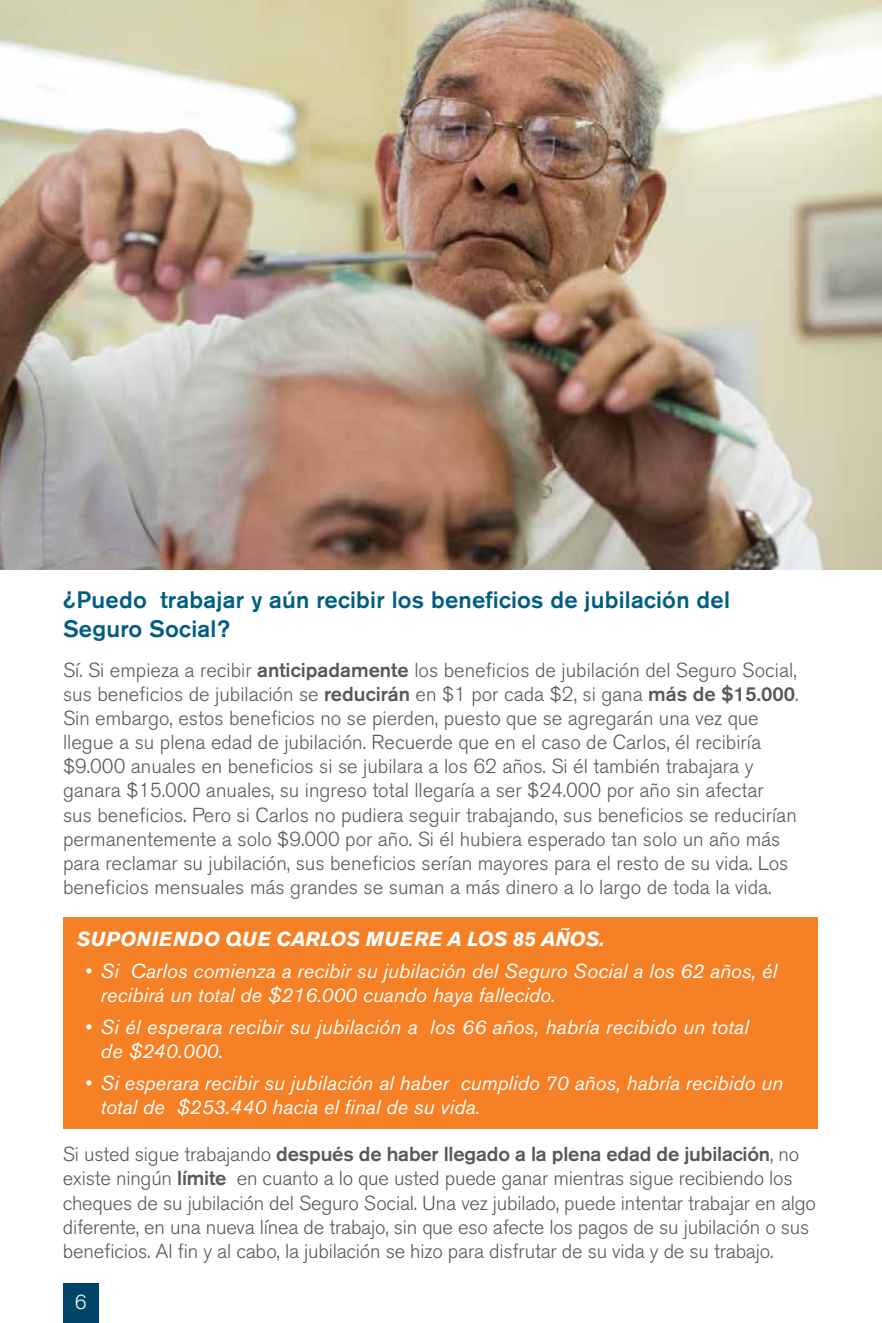
<style>
.page{position:relative;width:882px;height:1323px;background:#fff}
.page>*{position:absolute;margin:0;border:0;box-sizing:border-box;transform-origin:0 0}
.t1{font:500 23.62px/28.3px "Akzidenz Grotesk BE";letter-spacing:.01em;color:#005d83}
.t2{font:300 20.12px/24.2px "Akzidenz Grotesk BE";color:#58595b}
.t3{font:italic 20.12px/24.2px "Akzidenz Grotesk BE";color:#fff}
.t4{font:italic 700 20.12px "Akzidenz Grotesk BE";letter-spacing:.02em;color:#fff}
.t5{font:300 20.12px "Akzidenz Grotesk BE";color:#fff}
.s1{font-weight:500}
</style>
<div class="page">
<div style="left:63px;top:1283px;width:35px;height:40px;background:#00446a"></div>
<div style="left:63px;top:917px;width:754px;height:211px;background:#f58025"></div>
<img style="left:0;top:0;width:882px;height:570px">
<p class="t1" style="left:63px;top:586px;width:668px">¿Puedo trabajar y aún recibir los beneficios de jubilación del<br>Seguro Social?</p>
<p class="t2" style="left:63px;top:658px;width:737px">Sí. Si empieza a recibir <span class="s1">anticipadamente</span> los beneficios de jubilación del Seguro Social, sus beneficios de jubilación se <span class="s1">reducirán</span> en $1 por cada $2, si gana <span class="s1">más de $15.000</span>.<br>Sin embargo, estos beneficios no se pierden, puesto que se agregarán una vez que llegue a su plena edad de jubilación. Recuerde que en el caso de Carlos, él recibiría $9.000 anuales en beneficios si se jubilara a los 62 años. Si él también trabajara y ganara $15.000 anuales, su ingreso total llegaría a ser $24.000 por año sin afectar<br>sus beneficios. Pero si Carlos no pudiera seguir trabajando, sus beneficios se reducirían permanentemente a solo $9.000 por año. Si él hubiera esperado tan solo un año más para reclamar su jubilación, sus beneficios serían mayores para el resto de su vida. Los beneficios mensuales más grandes se suman a más dinero a lo largo de toda la vida.</p>
<p class="t4" style="left:77px;top:927px;width:529px">SUPONIENDO QUE CARLOS MUERE A LOS 85 AÑOS.</p>
<p class="t3" style="left:101px;top:959px;width:678px;text-indent:-16px">• Si Carlos comienza a recibir su jubilación del Seguro Social a los 62 años, él recibirá un total de $216.000 cuando haya fallecido.</p>
<p class="t3" style="left:101px;top:1015px;width:650px;text-indent:-16px">• Si él esperara recibir su jubilación a los 66 años, habría recibido un total de $240.000.</p>
<p class="t3" style="left:101px;top:1071px;width:684px;text-indent:-16px">• Si esperara recibir su jubilación al haber cumplido 70 años, habría recibido un total de $253.440 hacia el final de su vida.</p>
<p class="t2" style="left:63px;top:1143px;width:755px">Si usted sigue trabajando <span class="s1">después de haber llegado a la plena edad de jubilación</span>, no existe ningún <span class="s1">límite</span> en cuanto a lo que usted puede ganar mientras sigue recibiendo los cheques de su jubilación del Seguro Social. Una vez jubilado, puede intentar trabajar en algo diferente, en una nueva línea de trabajo, sin que eso afecte los pagos de su jubilación o sus beneficios. Al fin y al cabo, la jubilación se hizo para disfrutar de su vida y de su trabajo.</p>
<p class="t5" style="left:75px;top:1291px;width:13px">6</p>
</div>
